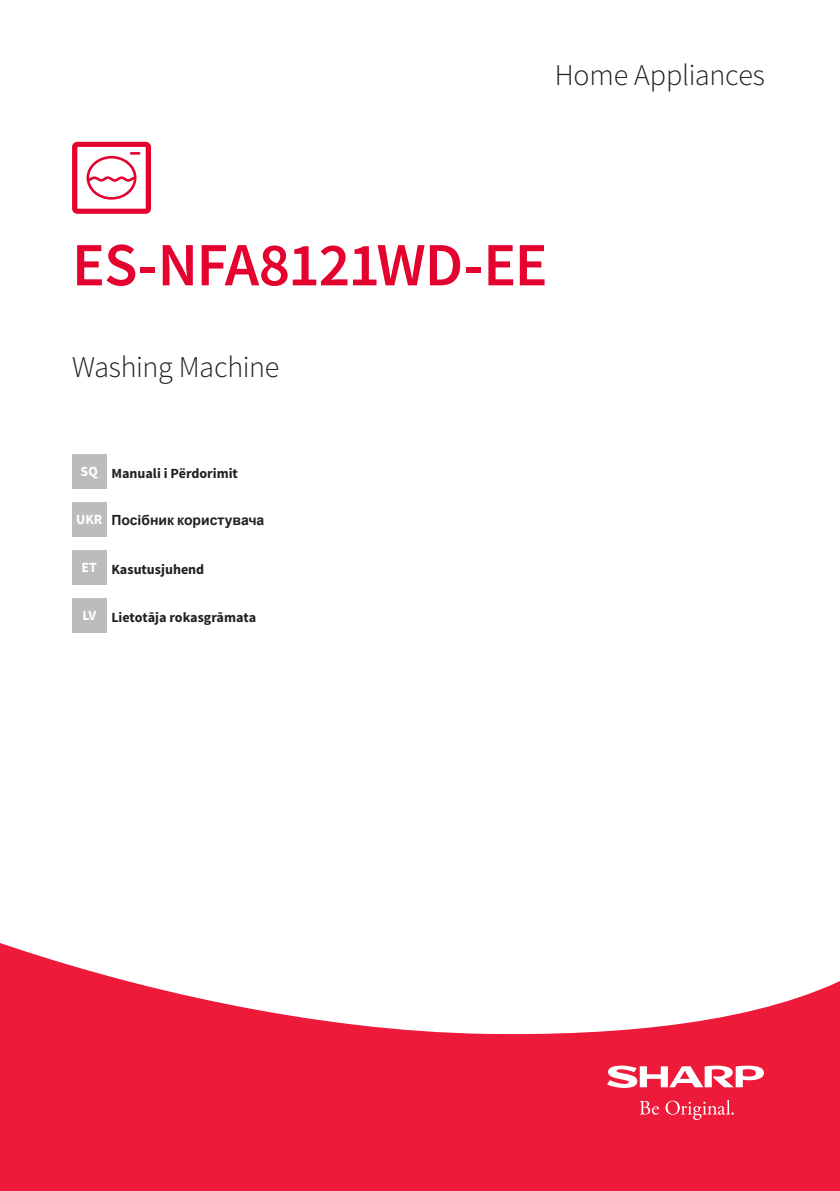
<style>
.page{position:relative;width:840px;height:1191px;background:#fff}
.page>*{position:absolute;margin:0;border:0;box-sizing:border-box;transform-origin:0 0}
.t1{font:600 61.4px "Source Sans Pro";letter-spacing:-.02em;color:#e4022e}
.t2{font:300 30px "Source Sans Pro";letter-spacing:-.01em;color:#231f20}
.t3{font:700 14px "Source Sans Pro";color:#231f20}
.t4{font:700 14px "Arial";color:#231f20}
.t5{font:700 14px "Source Sans Pro";color:#fff}
</style>
<div class="page">
<svg style="left:72px;top:142px;width:79px;height:72px"></svg>
<svg style="left:0;top:943px;width:839px;height:248px;fill:#ed1a3a"></svg>
<svg style="left:639px;top:1101px;width:19px;height:13px"></svg>
<svg style="left:665px;top:1099px;width:68px;height:20px"></svg>
<svg style="left:606px;top:1065px;width:158px;height:23px"></svg>
<div style="left:72px;top:454px;width:34px;height:34px;background:#bcbcbc"></div>
<div style="left:72px;top:502px;width:34px;height:34px;background:#bcbcbc"></div>
<div style="left:72px;top:550px;width:34px;height:34px;background:#bcbcbc"></div>
<div style="left:72px;top:598px;width:34px;height:34px;background:#bcbcbc"></div>
<h2 class="t2" style="left:554px;top:57px;width:212px">Home Appliances</h2>
<h1 class="t1" style="left:72px;top:226px;width:476px">ES-NFA8121WD-EE</h1>
<h2 class="t2" style="left:72px;top:349px;width:209px">Washing Machine</h2>
<p class="t5" style="left:81px;top:462px;width:19px">SQ</p>
<p class="t3" style="left:111px;top:464px;width:128px">Manuali i Përdorimit</p>
<p class="t5" style="left:76px;top:510px;width:28px">UKR</p>
<p class="t4" style="left:111px;top:510px;width:154px">Посібник користувача</p>
<p class="t5" style="left:82px;top:558px;width:17px">ET</p>
<p class="t3" style="left:111px;top:560px;width:94px">Kasutusjuhend</p>
<p class="t5" style="left:82px;top:606px;width:15px">LV</p>
<p class="t3" style="left:111px;top:608px;width:146px">Lietotāja rokasgrāmata</p>
</div>
